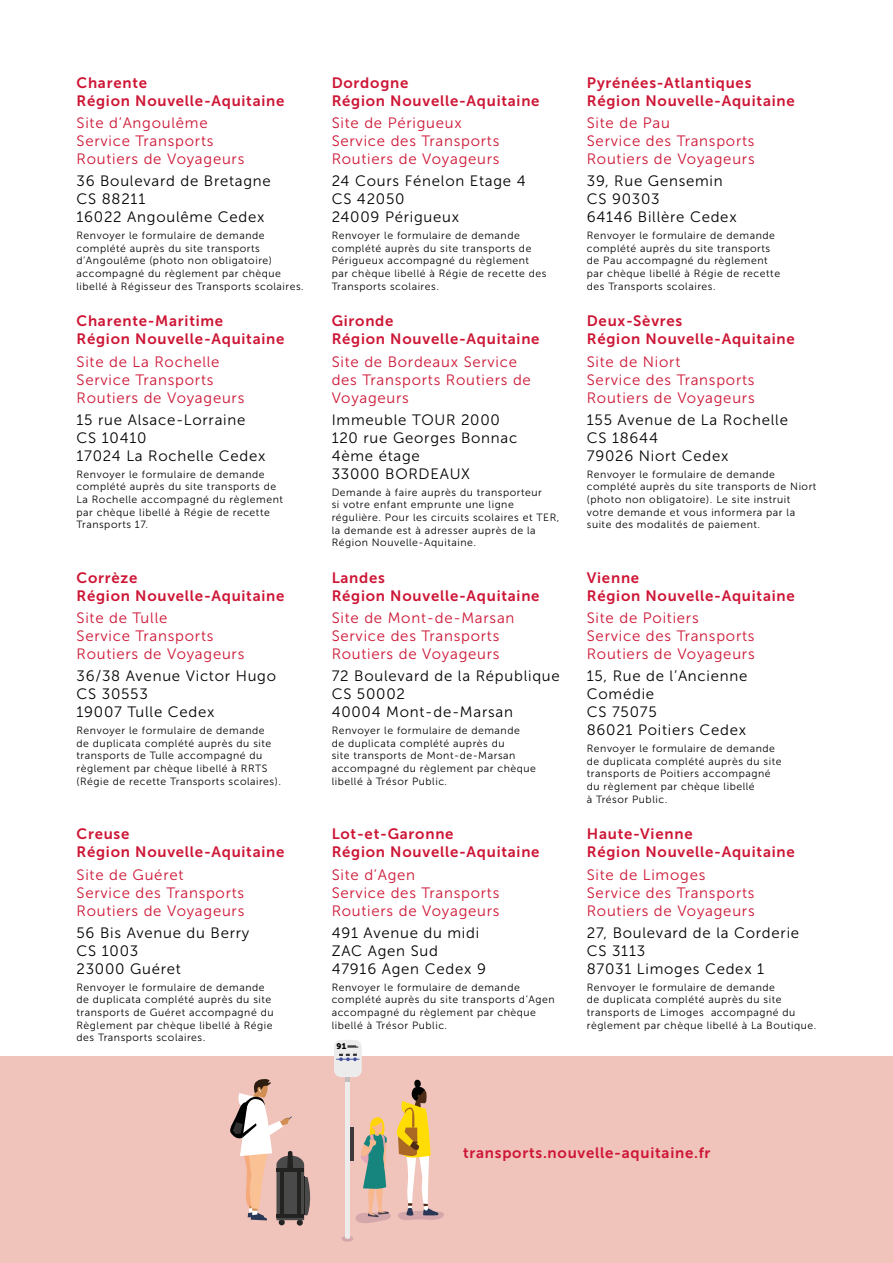
<style>
.page{position:relative;width:893px;height:1263px;background:#fff}
.page>*{position:absolute;margin:0;border:0;box-sizing:border-box;transform-origin:0 0}
.t1{font:15px/18px "Museo Sans 300";letter-spacing:.05em;color:#cd1635}
.t2{font:15px/18px "Museo Sans 300";letter-spacing:.05em;color:#020203}
.t3{font:15px/18px "Museo Sans 700";letter-spacing:.05em;color:#cd1635}
.t4{font:10.5px/12.6px "Museo Sans 300";letter-spacing:.05em;color:#020203}
.t5{font:8.25px "Museo Sans 900";color:#010202}
</style>
<div class="page">
<div style="left:0;top:1057px;width:893px;height:206px;background:#f0c3bb"></div>
<svg style="left:342px;top:1236px;width:11px;height:6px"></svg>
<div style="left:334px;top:1040px;width:28px;height:37px;background:#ececec;border-radius:7px"></div>
<hr style="left:346px;top:1071px;width:4px;height:167px;background:#ececec">
<svg style="left:346px;top:1077px;width:98px;height:146px"></svg>
<svg style="left:336px;top:1054px;width:23px;height:7px"></svg>
<svg style="left:347px;top:1046px;width:11px;height:2px"></svg>
<hr style="left:350px;top:1127px;width:3px;height:34px;background:#3d383b">
<svg style="left:230px;top:1079px;width:81px;height:146px"></svg>
<hr style="left:304px;top:1176px;width:1px;height:38px;background:#232421">
<h1 class="t3" style="left:77px;top:74px;width:209px">Charente<br>Région Nouvelle-Aquitaine</h1>
<h1 class="t1" style="left:77px;top:114px;width:169px">Site d’Angoulême<br>Service Transports<br>Routiers de Voyageurs</h1>
<h1 class="t2" style="left:77px;top:172px;width:196px">36 Boulevard de Bretagne<br>CS 88211<br>16022 Angoulême Cedex</h1>
<p class="t4" style="left:77px;top:229px;width:229px">Renvoyer le formulaire de demande complété auprès du site transports d’Angoulême (photo non obligatoire) accompagné du règlement par chèque libellé à Régisseur des Transports scolaires.</p>
<h1 class="t3" style="left:77px;top:312px;width:209px">Charente-Maritime<br>Région Nouvelle-Aquitaine</h1>
<h1 class="t1" style="left:77px;top:353px;width:169px">Site de La Rochelle<br>Service Transports<br>Routiers de Voyageurs</h1>
<h1 class="t2" style="left:77px;top:411px;width:191px">15 rue Alsace-Lorraine<br>CS 10410<br>17024 La Rochelle Cedex</h1>
<p class="t4" style="left:77px;top:468px;width:208px">Renvoyer le formulaire de demande complété auprès du site transports de<br>La Rochelle accompagné du règlement par chèque libellé à Régie de recette<br>Transports 17.</p>
<h1 class="t3" style="left:77px;top:569px;width:209px">Corrèze<br>Région Nouvelle-Aquitaine</h1>
<h1 class="t1" style="left:77px;top:609px;width:169px">Site de Tulle<br>Service Transports<br>Routiers de Voyageurs</h1>
<h1 class="t2" style="left:77px;top:667px;width:201px">36/38 Avenue Victor Hugo<br>CS 30553<br>19007 Tulle Cedex</h1>
<p class="t4" style="left:77px;top:724px;width:206px">Renvoyer le formulaire de demande<br>de duplicata complété auprès du site transports de Tulle accompagné du règlement par chèque libellé à RRTS (Régie de recette Transports scolaires).</p>
<h1 class="t3" style="left:77px;top:825px;width:209px">Creuse<br>Région Nouvelle-Aquitaine</h1>
<h1 class="t1" style="left:77px;top:866px;width:169px">Site de Guéret<br>Service des Transports<br>Routiers de Voyageurs</h1>
<h1 class="t2" style="left:77px;top:924px;width:174px">56 Bis Avenue du Berry<br>CS 1003<br>23000 Guéret</h1>
<p class="t4" style="left:77px;top:981px;width:199px">Renvoyer le formulaire de demande de duplicata complété auprès du site transports de Guéret accompagné du Règlement par chèque libellé à Régie des Transports scolaires.</p>
<h1 class="t3" style="left:332px;top:74px;width:209px">Dordogne<br>Région Nouvelle-Aquitaine</h1>
<h1 class="t1" style="left:332px;top:114px;width:169px">Site de Périgueux<br>Service des Transports<br>Routiers de Voyageurs</h1>
<h1 class="t2" style="left:332px;top:172px;width:195px">24 Cours Fénelon Etage 4<br>CS 42050<br>24009 Périgueux</h1>
<p class="t4" style="left:332px;top:229px;width:216px">Renvoyer le formulaire de demande complété auprès du site transports de Périgueux accompagné du règlement par chèque libellé à Régie de recette des Transports scolaires.</p>
<h1 class="t3" style="left:332px;top:312px;width:209px">Gironde<br>Région Nouvelle-Aquitaine</h1>
<h1 class="t1" style="left:332px;top:353px;width:201px">Site de Bordeaux Service des Transports Routiers de<br>Voyageurs</h1>
<h1 class="t2" style="left:332px;top:411px;width:187px">Immeuble TOUR 2000<br>120 rue Georges Bonnac<br>4ème étage<br>33000 BORDEAUX</h1>
<p class="t4" style="left:332px;top:486px;width:229px">Demande à faire auprès du transporteur<br>si votre enfant emprunte une ligne régulière. Pour les circuits scolaires et TER, la demande est à adresser auprès de la Région Nouvelle-Aquitaine.</p>
<h1 class="t3" style="left:332px;top:569px;width:209px">Landes<br>Région Nouvelle-Aquitaine</h1>
<h1 class="t1" style="left:332px;top:609px;width:184px">Site de Mont-de-Marsan<br>Service des Transports<br>Routiers de Voyageurs</h1>
<h1 class="t2" style="left:332px;top:667px;width:230px">72 Boulevard de la République<br>CS 50002<br>40004 Mont-de-Marsan</h1>
<p class="t4" style="left:332px;top:724px;width:206px">Renvoyer le formulaire de demande<br>de duplicata complété auprès du<br>site transports de Mont-de-Marsan accompagné du règlement par chèque libellé à Trésor Public.</p>
<h1 class="t3" style="left:332px;top:825px;width:209px">Lot-et-Garonne<br>Région Nouvelle-Aquitaine</h1>
<h1 class="t1" style="left:332px;top:866px;width:169px">Site d’Agen<br>Service des Transports<br>Routiers de Voyageurs</h1>
<h1 class="t2" style="left:332px;top:924px;width:156px">491 Avenue du midi<br>ZAC Agen Sud<br>47916 Agen Cedex 9</h1>
<p class="t4" style="left:332px;top:981px;width:224px">Renvoyer le formulaire de demande complété auprès du site transports d’Agen accompagné du règlement par chèque libellé à Trésor Public.</p>
<p class="t5" style="left:337px;top:1042px;width:11px">91</p>
<h1 class="t3" style="left:587px;top:74px;width:209px">Pyrénées-Atlantiques<br>Région Nouvelle-Aquitaine</h1>
<h1 class="t1" style="left:587px;top:114px;width:169px">Site de Pau<br>Service des Transports<br>Routiers de Voyageurs</h1>
<h1 class="t2" style="left:587px;top:172px;width:151px">39, Rue Gensemin<br>CS 90303<br>64146 Billère Cedex</h1>
<p class="t4" style="left:587px;top:229px;width:195px">Renvoyer le formulaire de demande complété auprès du site transports de Pau accompagné du règlement par chèque libellé à Régie de recette des Transports scolaires.</p>
<h1 class="t3" style="left:587px;top:312px;width:209px">Deux-Sèvres<br>Région Nouvelle-Aquitaine</h1>
<h1 class="t1" style="left:587px;top:353px;width:169px">Site de Niort<br>Service des Transports<br>Routiers de Voyageurs</h1>
<h1 class="t2" style="left:587px;top:411px;width:203px">155 Avenue de La Rochelle<br>CS 18644<br>79026 Niort Cedex</h1>
<p class="t4" style="left:587px;top:468px;width:231px">Renvoyer le formulaire de demande complété auprès du site transports de Niort (photo non obligatoire). Le site instruit votre demande et vous informera par la suite des modalités de paiement.</p>
<h1 class="t3" style="left:587px;top:569px;width:209px">Vienne<br>Région Nouvelle-Aquitaine</h1>
<h1 class="t1" style="left:587px;top:609px;width:169px">Site de Poitiers<br>Service des Transports<br>Routiers de Voyageurs</h1>
<h1 class="t2" style="left:587px;top:667px;width:162px">15, Rue de l’Ancienne<br>Comédie<br>CS 75075<br>86021 Poitiers Cedex</h1>
<p class="t4" style="left:587px;top:742px;width:196px">Renvoyer le formulaire de demande de duplicata complété auprès du site transports de Poitiers accompagné du règlement par chèque libellé<br>à Trésor Public.</p>
<h1 class="t3" style="left:587px;top:825px;width:209px">Haute-Vienne<br>Région Nouvelle-Aquitaine</h1>
<h1 class="t1" style="left:587px;top:866px;width:169px">Site de Limoges<br>Service des Transports<br>Routiers de Voyageurs</h1>
<h1 class="t2" style="left:587px;top:924px;width:214px">27, Boulevard de la Corderie<br>CS 3113<br>87031 Limoges Cedex 1</h1>
<p class="t4" style="left:587px;top:981px;width:231px">Renvoyer le formulaire de demande<br>de duplicata complété auprès du site transports de Limoges accompagné du règlement par chèque libellé à La Boutique.</p>
<h1 class="t3" style="left:463px;top:1144px;width:249px">transports.nouvelle-aquitaine.fr</h1>
</div>
